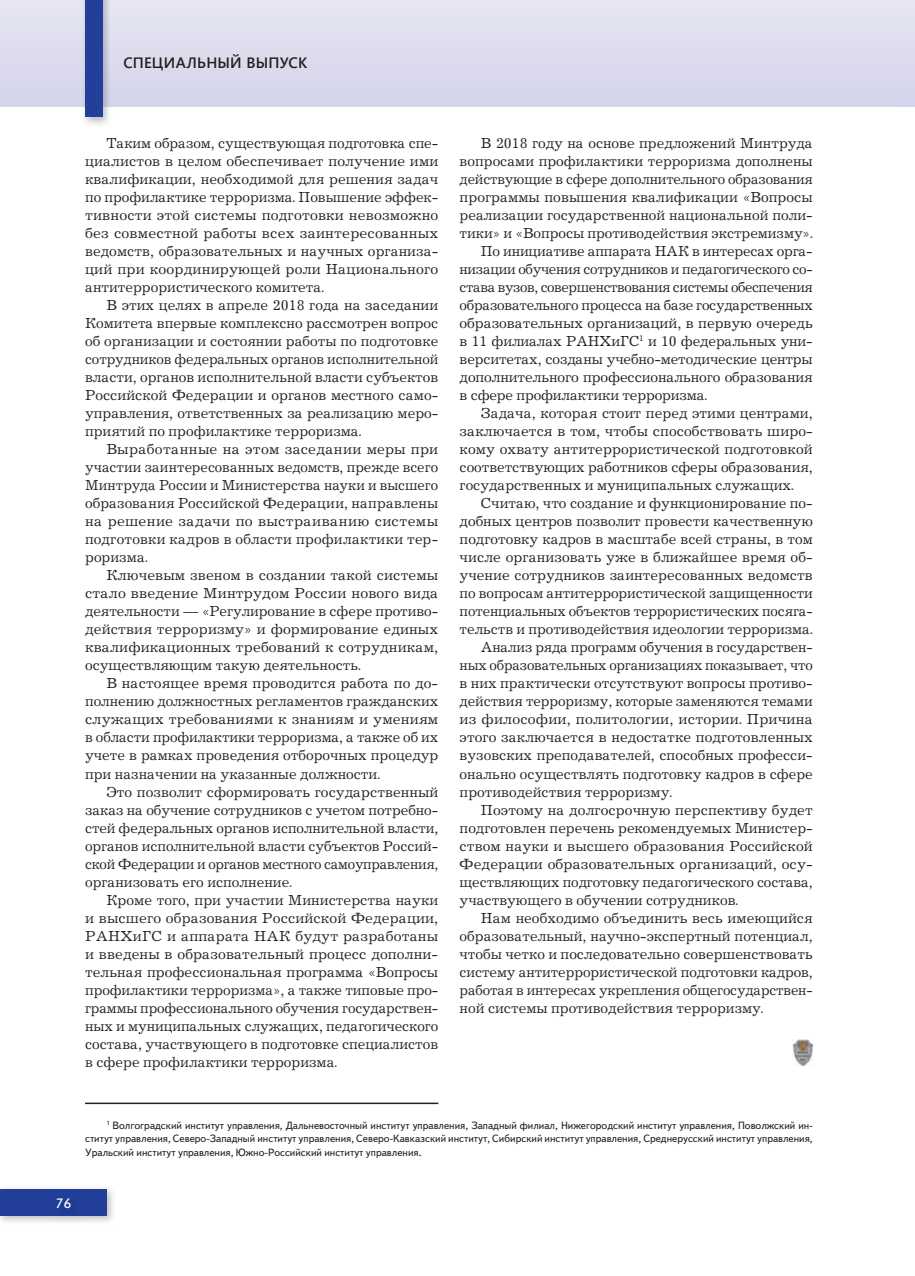
<style>
.page{position:relative;width:915px;height:1276px;background:#fff}
.page>*{position:absolute;margin:0;border:0;box-sizing:border-box;transform-origin:0 0}
.t1{font:15px/18px "Journal C";color:#231f20;text-align:justify}
.t2{font:15px "Journal C";letter-spacing:-.025em;color:#231f20}
.t3{font:15px "Journal C";letter-spacing:-.02em;color:#231f20}
.t4{font:600 15px "Segoe UI";letter-spacing:.01em;color:#231f20}
.t5{font:14.25px "Journal Sans C";color:#fff}
.t6{font:10.5px/13.5px "Text Book C";color:#231f20;text-align:justify}
</style>
<div class="page">
<hr style="left:85px;top:1102px;width:353px;height:2px;background:#231f20">
<img style="left:792px;top:1039px;width:20px;height:27px">
<img style="left:0;top:1188px;width:113px;height:34px">
<div style="left:0;top:1189px;width:106px;height:26px;background:#223f99"></div>
<div style="left:893px;top:0;width:21px;height:107px;background:#dde"></div>
<svg style="left:0;top:0;width:893px;height:107px;background:#dcdcee"></svg>
<img style="left:81px;top:0;width:31px;height:125px">
<div style="left:85px;top:0;width:17px;height:117px;background:#223f99"></div>
<img style="left:53px;top:1215px;width:31px;height:5px">
<p class="t4" style="left:123px;top:52px;width:185px">СПЕЦИАЛЬНЫЙ ВЫПУСК</p>
<p class="t1" style="left:85px;top:136px;width:354px;text-indent:21px">Таким образом, существующая подготовка спе&shy;циалистов в целом обеспечивает получение ими квалификации, необходимой для решения задач по профилактике терроризма. Повышение эффек&shy;тивности этой системы подготовки невозможно без совместной работы всех заинтересованных ведомств, образовательных и научных организа&shy;ций при координирующей роли Национального антитеррористического комитета.</p>
<p class="t1" style="left:85px;top:298px;width:354px;text-indent:21px">В этих целях в апреле 2018 года на заседании Комитета впервые комплексно рассмотрен вопрос об организации и состоянии работы по подготовке сотрудников федеральных органов исполнительной власти, органов исполнительной власти субъектов Российской Федерации и органов местного само&shy;управления, ответственных за реализацию меро&shy;приятий по профилактике терроризма.</p>
<p class="t1" style="left:85px;top:442px;width:354px;text-indent:21px">Выработанные на этом заседании меры при участии заинтересованных ведомств, прежде всего Минтруда России и Министерства науки и высшего образования Российской Федерации, направлены на решение задачи по выстраиванию системы подготовки кадров в области профилактики тер&shy;роризма.</p>
<p class="t1" style="left:85px;top:568px;width:354px;text-indent:21px">Ключевым звеном в создании такой системы стало введение Минтрудом России нового вида деятельности — «Регулирование в сфере противо&shy;действия терроризму» и формирование единых квалификационных требований к сотрудникам, осуществляющим такую деятельность.</p>
<p class="t1" style="left:85px;top:676px;width:354px;text-indent:21px">В настоящее время проводится работа по до&shy;полнению должностных регламентов гражданских служащих требованиями к знаниям и умениям в области профилактики терроризма, а также об их учете в рамках проведения отборочных процедур при назначении на указанные должности.</p>
<p class="t1" style="left:85px;top:784px;width:354px;text-indent:21px">Это позволит сформировать государственный заказ на обучение сотрудников с учетом потребно&shy;стей федеральных органов исполнительной власти, органов исполнительной власти субъектов Россий&shy;ской Федерации и органов местного самоуправления, организовать его исполнение.</p>
<p class="t1" style="left:85px;top:892px;width:354px;text-indent:21px">Кроме того, при участии Министерства науки и высшего образования Российской Федерации, РАНХиГС и аппарата НАК будут разработаны и введены в образовательный процесс дополни&shy;тельная профессиональная программа «Вопросы профилактики терроризма», а также типовые про&shy;граммы профессионального обучения государствен&shy;ных и муниципальных служащих, педагогического состава, участвующего в подготовке специалистов в сфере профилактики терроризма.</p>
<p class="t1" style="left:480px;top:136px;width:333px">В 2018 году на основе предложений Минтруда</p>
<p class="t1" style="left:459px;top:154px;width:354px">вопросами профилактики терроризма дополнены</p>
<p class="t1" style="left:459px;top:172px;width:354px">действующие в сфере дополнительного образования</p>
<p class="t1" style="left:459px;top:190px;width:354px">программы повышения квалификации «Вопросы</p>
<p class="t1" style="left:459px;top:208px;width:354px">реализации государственной национальной поли-</p>
<p class="t1" style="left:459px;top:226px;width:354px">тики» и «Вопросы противодействия экстремизму».</p>
<p class="t1" style="left:480px;top:244px;width:333px">По инициативе аппарата НАК в интересах орга-</p>
<p class="t3" style="left:459px;top:264px;width:354px">низации обучения сотрудников и педагогического со-</p>
<p class="t2" style="left:459px;top:282px;width:354px">става вузов, совершенствования системы обеспечения</p>
<p class="t1" style="left:459px;top:298px;width:354px">образовательного процесса на базе государственных</p>
<p class="t1" style="left:459px;top:316px;width:354px">образовательных организаций, в первую очередь</p>
<p class="t1" style="left:459px;top:334px;width:354px">в 11 филиалах РАНХиГС<sup>1</sup> и 10 федеральных уни-</p>
<p class="t1" style="left:459px;top:352px;width:354px">верситетах, созданы учебно-методические центры</p>
<p class="t1" style="left:459px;top:370px;width:354px">дополнительного профессионального образования</p>
<p class="t1" style="left:459px;top:388px;width:249px">в сфере профилактики терроризма.</p>
<p class="t1" style="left:480px;top:406px;width:333px">Задача, которая стоит перед этими центрами,</p>
<p class="t1" style="left:459px;top:424px;width:354px">заключается в том, чтобы способствовать широ-</p>
<p class="t1" style="left:459px;top:442px;width:354px">кому охвату антитеррористической подготовкой</p>
<p class="t1" style="left:459px;top:460px;width:354px">соответствующих работников сферы образования,</p>
<p class="t1" style="left:459px;top:478px;width:335px">государственных и муниципальных служащих.</p>
<p class="t1" style="left:480px;top:496px;width:333px">Считаю, что создание и функционирование по-</p>
<p class="t1" style="left:459px;top:514px;width:354px">добных центров позволит провести качественную</p>
<p class="t1" style="left:459px;top:532px;width:354px">подготовку кадров в масштабе всей страны, в том</p>
<p class="t1" style="left:459px;top:550px;width:354px">числе организовать уже в ближайшее время об-</p>
<p class="t1" style="left:459px;top:568px;width:354px">учение сотрудников заинтересованных ведомств</p>
<p class="t1" style="left:459px;top:586px;width:355px">по вопросам антитеррористической защищенности</p>
<p class="t1" style="left:459px;top:604px;width:354px">потенциальных объектов террористических посяга-</p>
<p class="t1" style="left:459px;top:622px;width:354px">тельств и противодействия идеологии терроризма.</p>
<p class="t1" style="left:480px;top:640px;width:333px">Анализ ряда программ обучения в государствен-</p>
<p class="t1" style="left:459px;top:658px;width:354px">ных образовательных организациях показывает, что</p>
<p class="t1" style="left:459px;top:676px;width:354px">в них практически отсутствуют вопросы противо-</p>
<p class="t1" style="left:459px;top:694px;width:354px">действия терроризму, которые заменяются темами</p>
<p class="t1" style="left:459px;top:712px;width:354px">из философии, политологии, истории. Причина</p>
<p class="t1" style="left:459px;top:730px;width:354px">этого заключается в недостатке подготовленных</p>
<p class="t1" style="left:459px;top:748px;width:354px">вузовских преподавателей, способных професси-</p>
<p class="t1" style="left:459px;top:766px;width:354px">онально осуществлять подготовку кадров в сфере</p>
<p class="t1" style="left:459px;top:784px;width:214px">противодействия терроризму.</p>
<p class="t1" style="left:480px;top:802px;width:333px">Поэтому на долгосрочную перспективу будет</p>
<p class="t1" style="left:459px;top:820px;width:354px">подготовлен перечень рекомендуемых Министер-</p>
<p class="t1" style="left:459px;top:838px;width:354px">ством науки и высшего образования Российской</p>
<p class="t1" style="left:459px;top:856px;width:354px">Федерации образовательных организаций, осу-</p>
<p class="t1" style="left:459px;top:874px;width:354px">ществляющих подготовку педагогического состава,</p>
<p class="t1" style="left:459px;top:892px;width:280px">участвующего в обучении сотрудников.</p>
<p class="t1" style="left:480px;top:910px;width:333px">Нам необходимо объединить весь имеющийся</p>
<p class="t1" style="left:459px;top:928px;width:354px">образовательный, научно-экспертный потенциал,</p>
<p class="t1" style="left:459px;top:946px;width:354px">чтобы четко и последовательно совершенствовать</p>
<p class="t1" style="left:459px;top:964px;width:354px">систему антитеррористической подготовки кадров,</p>
<p class="t1" style="left:459px;top:982px;width:354px">работая в интересах укрепления общегосударствен-</p>
<p class="t1" style="left:459px;top:1000px;width:305px">ной системы противодействия терроризму.</p>
<p class="t6" style="left:85px;top:1119px;width:729px;text-indent:21px"><sup>1</sup> Волгоградский институт управления, Дальневосточный институт управления, Западный филиал, Нижегородский институт управления, Поволжский ин&shy;ститут управления, Северо-Западный институт управления, Северо-Кавказский институт, Сибирский институт управления, Среднерусский институт управления, Уральский институт управления, Южно-Российский институт управления.</p>
<p class="t5" style="left:56px;top:1195px;width:17px">76</p>
</div>
